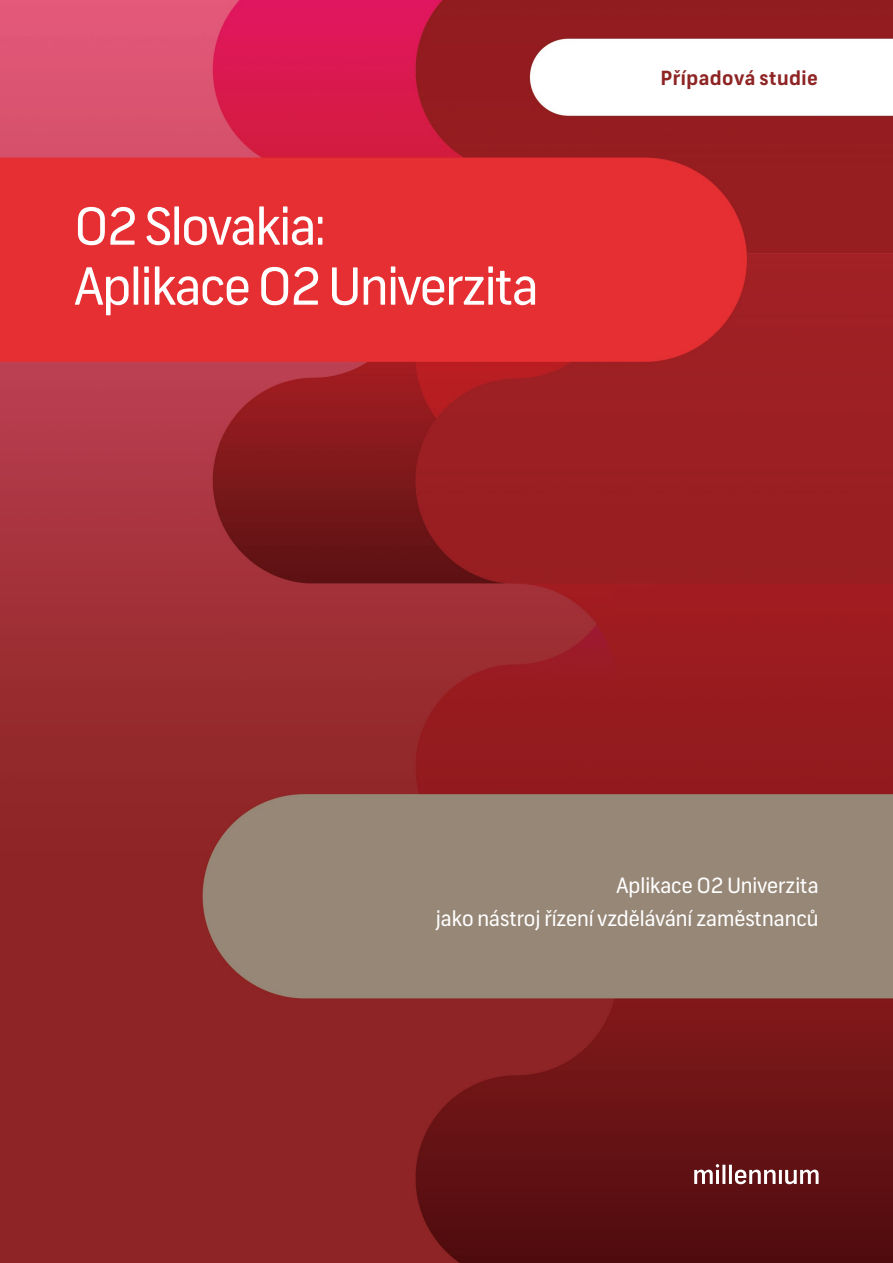
<style>
.page{position:relative;width:893px;height:1263px;background:#fff}
.page>*{position:absolute;margin:0;border:0;box-sizing:border-box;transform-origin:0 0}
.t1{font:51px "Frank";letter-spacing:-.025em;color:#fff}
.t2{font:21px/33px "Frank";color:#fff;text-align:right}
.t3{font:700 19.5px "Frank";letter-spacing:.025em;color:#8e2424}
</style>
<div class="page">
<img style="left:0;top:0;width:893px;height:1263px">
<svg style="left:694px;top:1164px;width:125px;height:20px"></svg>
<p class="t1" style="left:74px;top:195px;width:253px">O2 Slovakia:</p>
<p class="t1" style="left:74px;top:255px;width:465px">Aplikace O2 Univerzita</p>
<p class="t3" style="left:661px;top:66px;width:159px">Případová studie</p>
<p class="t2" style="left:436px;top:869px;width:384px">Aplikace O2 Univerzita<br>jako nástroj řízení vzdělávání zaměstnanců</p>
</div>
